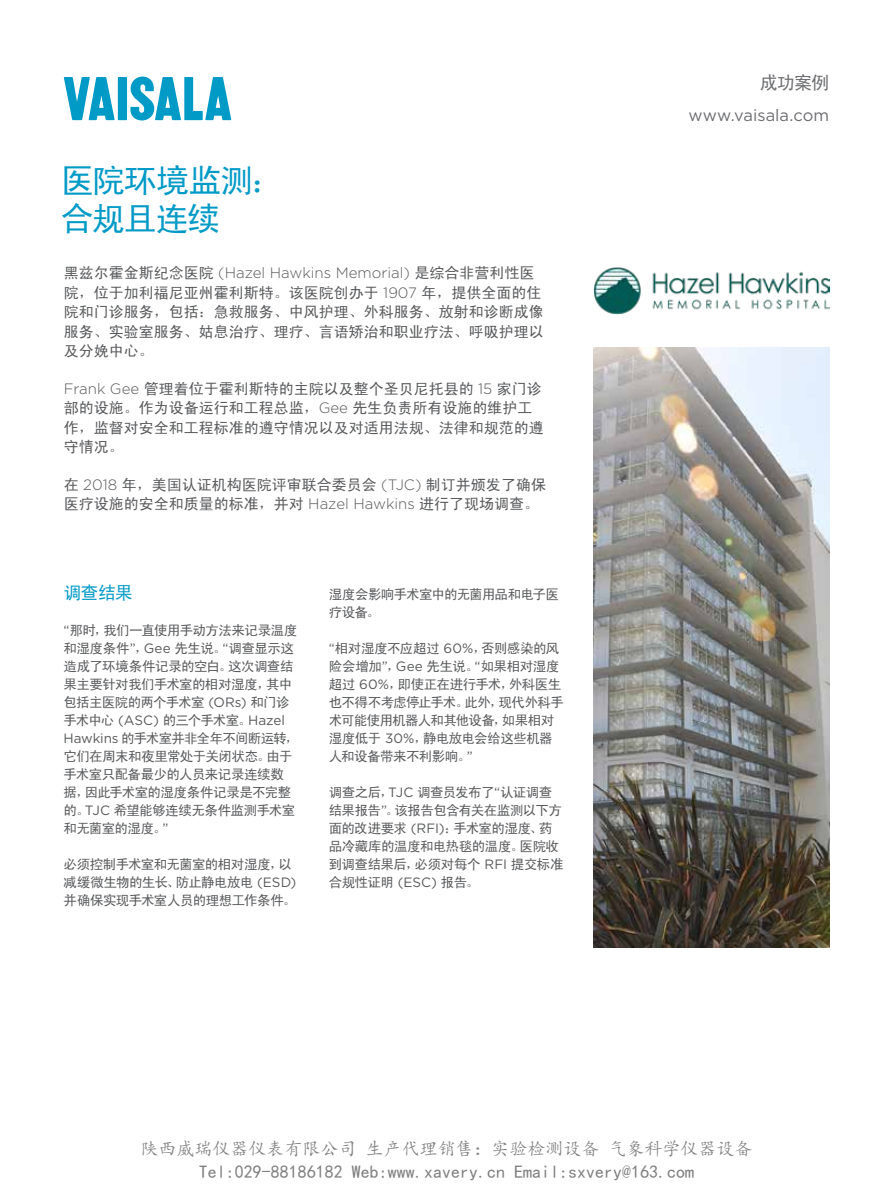
<style>
.page{position:relative;width:893px;height:1191px;background:#fff}
.page>*{position:absolute;margin:0;border:0;box-sizing:border-box;transform-origin:0 0}
.t1{font:33px/37.5px "Sim Hei";letter-spacing:-.035em;color:#009ac7}
.t2{font:18px/22.5px "Kai Ti";color:rgb(0 0 0/.5);text-align:center}
.t3{font:18px "Sim Hei";color:#6d6e71}
.t4{font:18px "Sim Hei";color:#009ac7}
.t5{font:16.5px "Gotham";color:#6d6e71}
.t6{font:15px/19.5px "Sim Hei";color:#58595b}
.t7{font:300 15px "Gotham";color:#58595b}
.t8{font:13.5px/18px "Sim Hei";letter-spacing:-.045em;color:#58595b}
.s1{font-family:"Sim Hei";font-weight:400}
.s2{font-family:"Gotham";font-weight:300}
.s3{font-family:"Gotham"}
</style>
<div class="page">
<svg style="left:64px;top:77px;width:51px;height:43px"></svg>
<div style="left:118px;top:77px;width:9px;height:43px;background:#009ac7"></div>
<svg style="left:130px;top:77px;width:101px;height:43px"></svg>
<img style="left:594px;top:347px;width:235px;height:600px">
<img style="left:594px;top:267px;width:235px;height:47px">
<h2 class="t3" style="left:760px;top:73px;width:71px">成功案例</h2>
<h1 class="t1" style="left:61px;top:162px;width:225px">医院环境监测：合规且连续</h1>
<p class="t7" style="left:64px;top:263px;width:472px"><span class="s1">黑兹尔霍金斯纪念医院</span> (Hazel Hawkins Memorial) <span class="s1">是综合非营利性医</span></p>
<p class="t6" style="left:64px;top:283px;width:482px">院，位于加利福尼亚州霍利斯特。该医院创办于 <span class="s2">1907</span> 年，提供全面的住院和门诊服务，包括：急救服务、中风护理、外科服务、放射和诊断成像服务、实验室服务、姑息治疗、理疗、言语矫治和职业疗法、呼吸护理以及分娩中心。</p>
<p class="t6" style="left:64px;top:379px;width:482px"><span class="s2">Frank Gee</span> 管理着位于霍利斯特的主院以及整个圣贝尼托县的 <span class="s2">15</span> 家门诊部的设施。作为设备运行和工程总监，<span class="s2">Gee</span> 先生负责所有设施的维护工作，监督对安全和工程标准的遵守情况以及对适用法规、法律和规范的遵守情况。</p>
<p class="t6" style="left:64px;top:475px;width:484px">在 <span class="s2">2018</span> 年，美国认证机构医院评审联合委员会 <span class="s2">(TJC)</span> 制订并颁发了确保医疗设施的安全和质量的标准，并对 <span class="s2">Hazel Hawkins</span> 进行了现场调查。</p>
<h2 class="t4" style="left:64px;top:583px;width:71px">调查结果</h2>
<p class="t8" style="left:64px;top:621px;width:237px"><span class="s3">“</span>那时，我们一直使用手动方法来记录温度和湿度条件<span class="s3">”</span>，<span class="s3">Gee</span> 先生说。<span class="s3">“</span>调查显示这造成了环境条件记录的空白。这次调查结果主要针对我们手术室的相对湿度，其中包括主医院的两个手术室 <span class="s3">(ORs)</span> 和门诊手术中心 <span class="s3">(ASC)</span> 的三个手术室。<span class="s3">Hazel<br>Hawkins</span> 的手术室并非全年不间断运转，它们在周末和夜里常处于关闭状态。由于手术室只配备最少的人员来记录连续数据，因此手术室的湿度条件记录是不完整的。<span class="s3">TJC</span> 希望能够连续无条件监测手术室和无菌室的湿度。<span class="s3">”</span></p>
<p class="t8" style="left:64px;top:855px;width:234px">必须控制手术室和无菌室的相对湿度，以减缓微生物的生长、防止静电放电 <span class="s3">(ESD)</span>并确保实现手术室人员的理想工作条件。</p>
<p class="t8" style="left:329px;top:585px;width:232px">湿度会影响手术室中的无菌用品和电子医疗设备。</p>
<p class="t8" style="left:329px;top:639px;width:237px"><span class="s3">“</span>相对湿度不应超过 <span class="s3">60%</span>，否则感染的风险会增加<span class="s3">”</span>，<span class="s3">Gee</span> 先生说。<span class="s3">“</span>如果相对湿度超过 <span class="s3">60%</span>，即使正在进行手术，外科医生也不得不考虑停止手术。此外，现代外科手术可能使用机器人和其他设备，如果相对湿度低于 <span class="s3">30%</span>，静电放电会给这些机器人和设备带来不利影响。<span class="s3">”</span></p>
<p class="t8" style="left:329px;top:783px;width:236px">调查之后，<span class="s3">TJC</span> 调查员发布了<span class="s3">“</span>认证调查结果报告<span class="s3">”</span>。该报告包含有关在监测以下方面的改进要求 <span class="s3">(RFI)</span>：手术室的湿度、药品冷藏库的温度和电热毯的温度。医院收到调查结果后，必须对每个 <span class="s3">RFI</span> 提交标准合规性证明 <span class="s3">(ESC)</span> 报告。</p>
<p class="t5" style="left:688px;top:105px;width:142px">www.vaisala.com</p>
<h2 class="t2" style="left:140px;top:1137px;width:614px">陕西威瑞仪器仪表有限公司 生产代理销售：实验检测设备 气象科学仪器设备<br>Tel:029-88186182 Web:www.xavery.cn Email:sxvery@163.com</h2>
</div>
